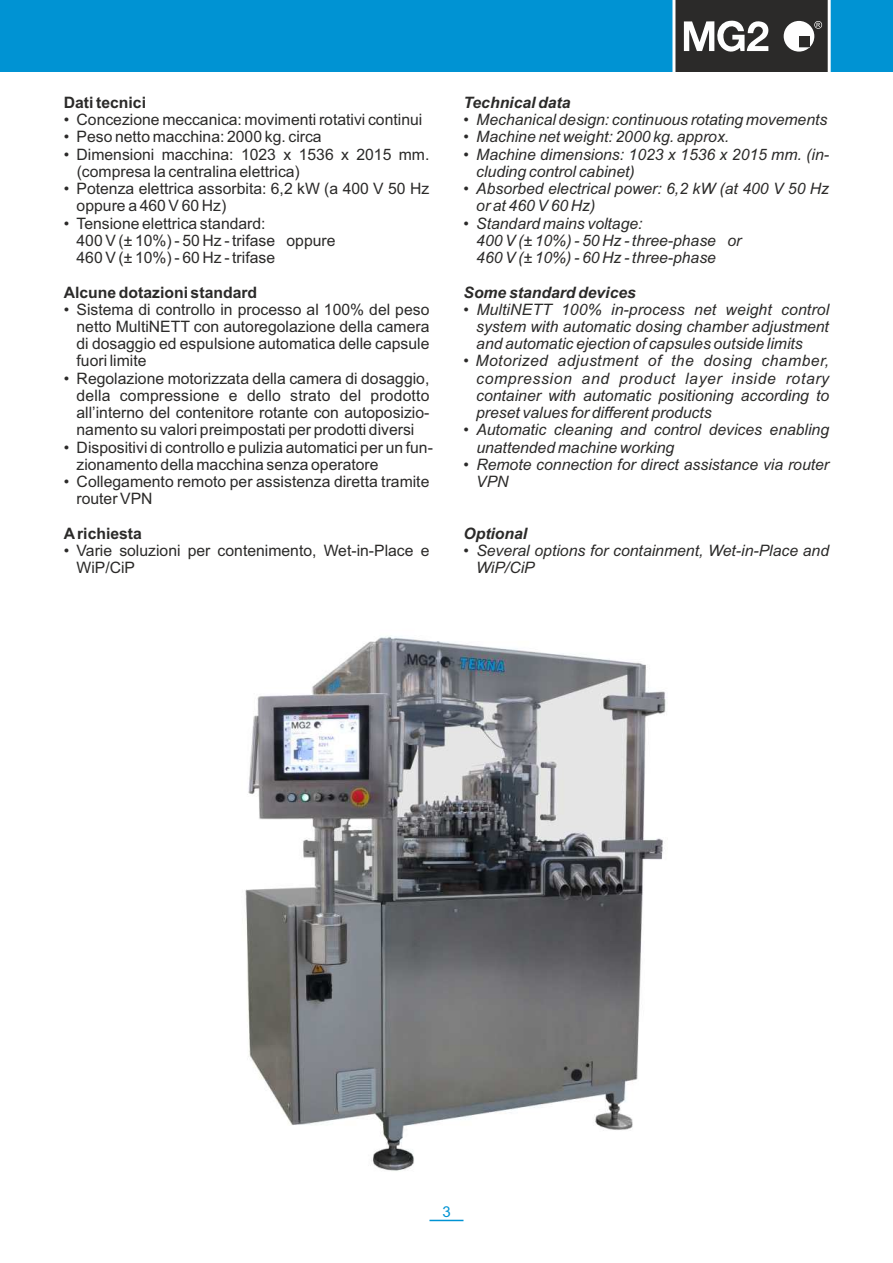
<style>
.page{position:relative;width:893px;height:1263px;background:#fff}
.page>*{position:absolute;margin:0;border:0;box-sizing:border-box;transform-origin:0 0}
.t1{font:15.75px/17.2px "Arial";color:#2b2a29}
.t2{font:italic 15.75px/17.2px "Arial";color:#2b2a29}
.t3{font:700 15.75px "Arial";color:#2b2a29}
.t4{font:italic 700 15.75px "Arial";color:#2b2a29}
.t5{font:15px "Arial";color:#0093d3}
.s1{font-style:italic}
</style>
<div class="page">
<hr style="left:429px;top:1220px;width:34px;height:1px;background:#0093d3">
<div style="left:0;top:0;width:893px;height:72px;background:#0093d3"></div>
<div style="left:674px;top:0;width:155px;height:72px;background:#2b2a29"></div>
<svg style="left:684px;top:20px;width:85px;height:32px"></svg>
<svg style="left:784px;top:21px;width:38px;height:31px"></svg>
<div style="left:799px;top:36px;width:11px;height:11px;background:#2b2a29"></div>
<hr style="left:828px;top:0;width:3px;height:72px;background:#fefefe">
<hr style="left:672px;top:0;width:3px;height:72px;background:#fefefe">
<img style="left:245px;top:636px;width:421px;height:535px">
<p class="t3" style="left:64px;top:96px;width:84px">Dati tecnici</p>
<p class="t1" style="left:64px;top:112px;width:360px">• Concezione meccanica: movimenti rotativi continui</p>
<p class="t1" style="left:64px;top:130px;width:259px">• Peso netto macchina: 2000 kg. circa</p>
<p class="t1" style="left:77px;top:147px;width:354px;text-indent:-13px">• Dimensioni macchina: 1023 x 1536 x 2015 mm. (compresa la centralina elettrica)</p>
<p class="t1" style="left:77px;top:181px;width:354px;text-indent:-13px">• Potenza elettrica assorbita: 6,2 kW (a 400 V 50 Hz oppure a 460 V 60 Hz)</p>
<p class="t1" style="left:77px;top:216px;width:261px;text-indent:-13px">• Tensione elettrica standard:<br>400 V (± 10%) - 50 Hz - trifase oppure<br>460 V (± 10%) - 60 Hz - trifase</p>
<p class="t3" style="left:64px;top:286px;width:195px">Alcune dotazioni standard</p>
<p class="t1" style="left:77px;top:302px;width:354px;text-align:justify;text-indent:-13px"><span class="s1">•</span> Sistema di controllo in processo al 100% del peso netto MultiNETT con autoregolazione della camera di dosaggio ed espulsione automatica delle capsule fuori limite</p>
<p class="t1" style="left:77px;top:371px;width:354px;text-align:justify;text-indent:-13px"><span class="s1">•</span> Regolazione motorizzata della camera di dosaggio, della compressione e dello strato del prodotto all’interno del contenitore rotante con autoposizio&shy;namento su valori preimpostati per prodotti diversi</p>
<p class="t1" style="left:77px;top:440px;width:358px;text-indent:-13px"><span class="s1">•</span> Dispositivi di controllo e pulizia automatici per un fun&shy;zionamento della macchina senza operatore</p>
<p class="t1" style="left:77px;top:474px;width:354px;text-indent:-13px">• Collegamento remoto per assistenza diretta tramite router VPN</p>
<p class="t3" style="left:64px;top:527px;width:80px">Arichiesta</p>
<p class="t1" style="left:77px;top:543px;width:354px;text-indent:-13px"><span class="s1">•</span> Varie soluzioni per contenimento, Wet-in-Place e<br>WiP/CiP</p>
<p class="t4" style="left:463px;top:96px;width:109px">Technical data</p>
<p class="t2" style="left:463px;top:112px;width:365px">• Mechanical design: continuous rotating movements</p>
<p class="t2" style="left:463px;top:130px;width:267px">• Machine net weight: 2000 kg. approx.</p>
<p class="t2" style="left:476px;top:147px;width:354px;text-indent:-13px">• Machine dimensions: 1023 x 1536 x 2015 mm. (in&shy;cluding control cabinet)</p>
<p class="t2" style="left:476px;top:181px;width:354px;text-indent:-13px">• Absorbed electrical power: 6,2 kW (at 400 V 50 Hz or at 460 V 60 Hz)</p>
<p class="t2" style="left:476px;top:216px;width:267px;text-indent:-13px">• Standard mains voltage:<br>400 V (± 10%) - 50 Hz - three-phase or<br>460 V (± 10%) - 60 Hz - three-phase</p>
<p class="t4" style="left:463px;top:286px;width:174px">Some standard devices</p>
<p class="t2" style="left:476px;top:302px;width:354px;text-align:justify;text-indent:-13px">• MultiNETT 100% in-process net weight control system with automatic dosing chamber adjustment and automatic ejection of capsules outside limits</p>
<p class="t2" style="left:476px;top:354px;width:354px;text-align:justify;text-indent:-13px">• Motorized adjustment of the dosing chamber, compression and product layer inside rotary container with automatic positioning according to preset values for different products</p>
<p class="t2" style="left:476px;top:423px;width:354px;text-indent:-13px">• Automatic cleaning and control devices enabling unattended machine working</p>
<p class="t2" style="left:476px;top:457px;width:354px;text-indent:-13px">• Remote connection for direct assistance via router<br>VPN</p>
<p class="t4" style="left:463px;top:527px;width:65px">Optional</p>
<p class="t2" style="left:476px;top:543px;width:354px;text-indent:-13px">• Several options for containment, Wet-in-Place and<br>WiP/CiP</p>
<p class="t5" style="left:442px;top:1206px;width:10px">3</p>
</div>
